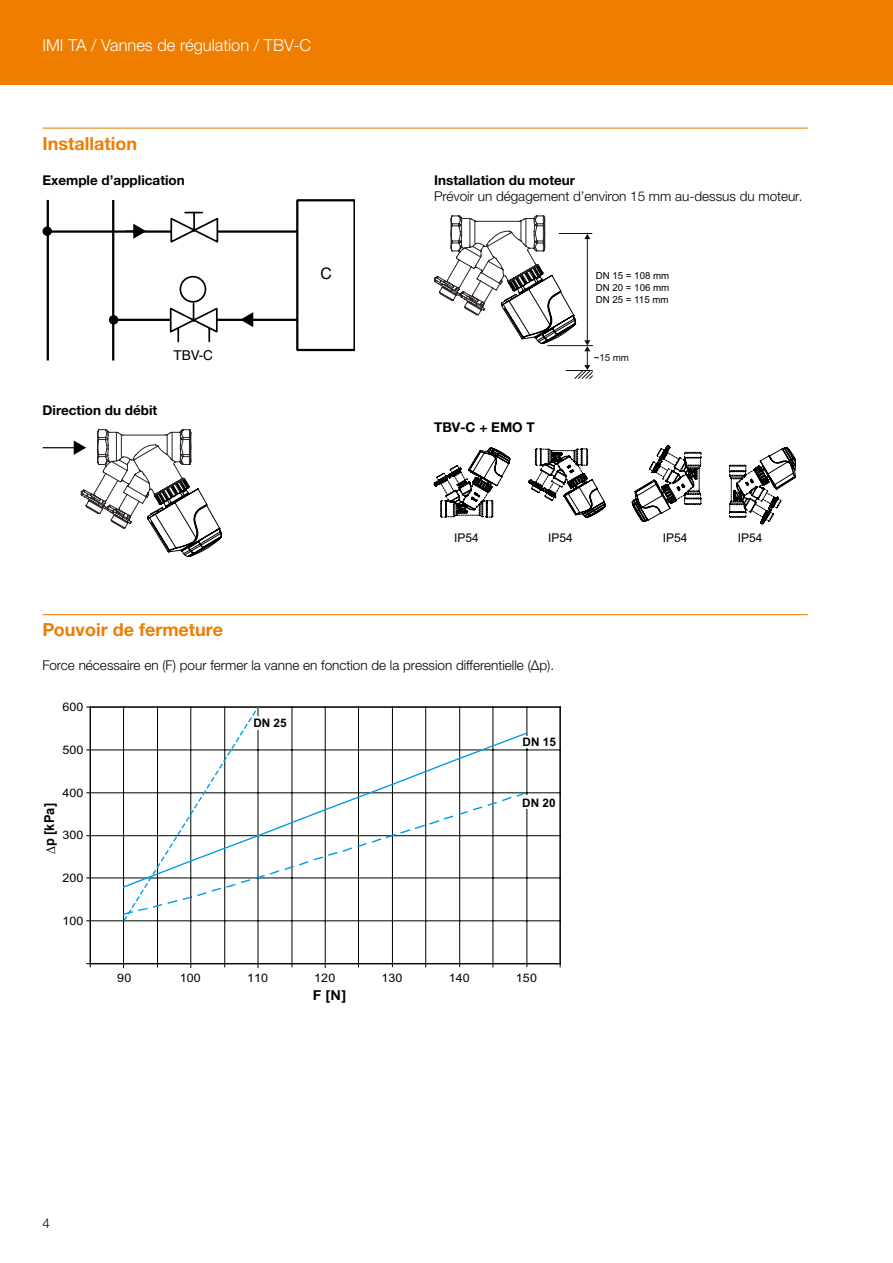
<style>
.page{position:relative;width:893px;height:1263px;background:#fff}
.page>*{position:absolute;margin:0;border:0;box-sizing:border-box;transform-origin:0 0}
.t1{font:700 18px "Helvetica Neue LTW1 G";color:#ef7d00}
.t2{font:300 16.5px "Helvetica Neue LTW1 G";color:#fff}
.t3{font:15.9px "Helvetica";color:#000}
.t4{font:700 13.65px "Arial";color:#000;scale:.94 1}
.t5{font:13.65px "Helvetica";color:#000}
.t6{font:700 13.65px "Arial";color:#000;scale:1.07 1}
.t7{font:300 13.5px "Helvetica Neue LTW1 G";color:#000}
.t8{font:700 13.5px "Helvetica Neue LTW1 G";color:#000}
.t9{font:12px "Arial";color:#000}
.t10{font:11.7px "Arial";letter-spacing:.005em;color:#000;scale:1.07 1}
.t11{font:700 11.7px "Arial";color:#000}
.t12{font:9.75px/11.6px "Arial";color:#000;text-align:justify}
.t13{font:9.75px "Arial";color:#12100b}
.s1{color:#000}
</style>
<div class="page">
<div style="left:0;top:0;width:893px;height:85px;background:#ef7d00"></div>
<hr style="left:43px;top:128px;width:765px;height:1px;background:#ef7d00">
<hr style="left:43px;top:614px;width:765px;height:1px;background:#ef7d00">
<hr style="left:46px;top:230px;width:251px;height:3px;background:#000">
<hr style="left:47px;top:200px;width:2px;height:160px;background:#000">
<hr style="left:112px;top:200px;width:2px;height:160px;background:#000">
<hr style="left:115px;top:319px;width:182px;height:2px;background:#000">
<div style="left:43px;top:227px;width:8px;height:8px;background:#000;border-radius:50%"></div>
<div style="left:43px;top:226px;width:9px;height:10px;border:1px solid #000;border-radius:50%"></div>
<div style="left:109px;top:316px;width:9px;height:8px;background:#000;border-radius:50%"></div>
<div style="left:109px;top:315px;width:9px;height:10px;border:1px solid #000;border-radius:50%"></div>
<svg style="left:126px;top:224px;width:20px;height:15px"></svg>
<svg style="left:240px;top:312px;width:21px;height:15px"></svg>
<svg style="left:296px;top:199px;width:59px;height:152px"></svg>
<svg style="left:169px;top:303px;width:50px;height:40px"></svg>
<div style="left:180px;top:276px;width:26px;height:27px;border:2px solid #000;border-radius:50%"></div>
<svg style="left:170px;top:211px;width:50px;height:32px"></svg>
<hr style="left:43px;top:447px;width:33px;height:1px;background:#000">
<svg style="left:74px;top:429px;width:148px;height:128px"></svg>
<svg style="left:434px;top:216px;width:159px;height:163px"></svg>
<svg style="left:434px;top:446px;width:362px;height:78px"></svg>
<hr style="left:90px;top:920px;width:470px;height:1px;background:#000">
<hr style="left:90px;top:877px;width:470px;height:1px;background:#000">
<hr style="left:90px;top:835px;width:470px;height:1px;background:#000">
<hr style="left:90px;top:792px;width:470px;height:1px;background:#000">
<hr style="left:90px;top:750px;width:470px;height:1px;background:#000">
<hr style="left:123px;top:707px;width:1px;height:260px;background:#000">
<hr style="left:157px;top:707px;width:1px;height:257px;background:#000">
<hr style="left:190px;top:707px;width:1px;height:260px;background:#000">
<hr style="left:224px;top:707px;width:1px;height:257px;background:#000">
<hr style="left:258px;top:707px;width:1px;height:260px;background:#000">
<hr style="left:292px;top:707px;width:1px;height:257px;background:#000">
<hr style="left:325px;top:707px;width:1px;height:260px;background:#000">
<hr style="left:358px;top:707px;width:1px;height:257px;background:#000">
<hr style="left:392px;top:707px;width:1px;height:260px;background:#000">
<hr style="left:425px;top:707px;width:1px;height:257px;background:#000">
<hr style="left:459px;top:707px;width:1px;height:260px;background:#000">
<hr style="left:493px;top:707px;width:1px;height:257px;background:#000">
<hr style="left:527px;top:707px;width:1px;height:260px;background:#000">
<hr style="left:90px;top:706px;width:470px;height:2px;background:#000">
<hr style="left:560px;top:707px;width:1px;height:257px;background:#000">
<hr style="left:90px;top:707px;width:1px;height:257px;background:#000">
<hr style="left:90px;top:963px;width:470px;height:1px;background:#000">
<svg style="left:453px;top:731px;width:76px;height:158px"></svg>
<svg style="left:122px;top:706px;width:331px;height:216px"></svg>
<div style="left:522px;top:736px;width:8px;height:12px;background:#fff"></div>
<div style="left:524px;top:795px;width:6px;height:14px;background:#fff"></div>
<div style="left:254px;top:717px;width:9px;height:13px;background:#fff"></div>
<p class="t2" style="left:43px;top:35px;width:270px">IMI TA / Vannes de régulation / TBV-C</p>
<h1 class="t1" style="left:43px;top:132px;width:96px">Installation</h1>
<p class="t8" style="left:43px;top:172px;width:144px">Exemple d’application</p>
<p class="t3" style="left:320px;top:264px;width:13px">C</p>
<p class="t8" style="left:434px;top:172px;width:142px">Installation du moteur</p>
<p class="t7" style="left:434px;top:188px;width:370px">Prévoir un dégagement d’environ 15 mm au-dessus du moteur.</p>
<p class="t12" style="left:596px;top:270px;width:75px">DN 15 = 108 mm DN 20 = 106 mm DN 25 = 115 mm</p>
<p class="t5" style="left:173px;top:347px;width:41px">TBV-C</p>
<p class="t13" style="left:594px;top:352px;width:37px"><span class="s1">~</span>15 mm</p>
<p class="t8" style="left:43px;top:402px;width:116px">Direction du débit</p>
<p class="t8" style="left:434px;top:418px;width:102px">TBV-C + EMO T</p>
<p class="t9" style="left:454px;top:530px;width:26px">IP54</p>
<p class="t9" style="left:548px;top:530px;width:26px">IP54</p>
<p class="t9" style="left:663px;top:530px;width:26px">IP54</p>
<p class="t9" style="left:738px;top:530px;width:26px">IP54</p>
<h1 class="t1" style="left:43px;top:619px;width:182px">Pouvoir de fermeture</h1>
<p class="t7" style="left:43px;top:657px;width:513px">Force nécessaire en (F) pour fermer la vanne en fonction de la pression differentielle (Δp).</p>
<p class="t10" style="left:63px;top:699px;width:21px">600</p>
<p class="t10" style="left:63px;top:742px;width:21px">500</p>
<p class="t10" style="left:63px;top:785px;width:21px">400</p>
<p class="t4" style="left:40px;top:854px;width:55px;rotate:-90deg">∆p [kPa]</p>
<p class="t10" style="left:63px;top:828px;width:21px">300</p>
<p class="t10" style="left:63px;top:870px;width:21px">200</p>
<p class="t10" style="left:63px;top:913px;width:21px">100</p>
<p class="t11" style="left:253px;top:715px;width:35px">DN 25</p>
<p class="t11" style="left:523px;top:734px;width:35px">DN 15</p>
<p class="t11" style="left:522px;top:795px;width:35px">DN 20</p>
<p class="t10" style="left:117px;top:970px;width:15px">90</p>
<p class="t10" style="left:180px;top:970px;width:21px">100</p>
<p class="t10" style="left:247px;top:970px;width:21px">110</p>
<p class="t10" style="left:314px;top:970px;width:21px">120</p>
<p class="t10" style="left:381px;top:970px;width:21px">130</p>
<p class="t10" style="left:449px;top:970px;width:21px">140</p>
<p class="t10" style="left:516px;top:970px;width:21px">150</p>
<p class="t6" style="left:313px;top:986px;width:33px">F [N]</p>
<p class="t7" style="left:43px;top:1215px;width:9px">4</p>
</div>
